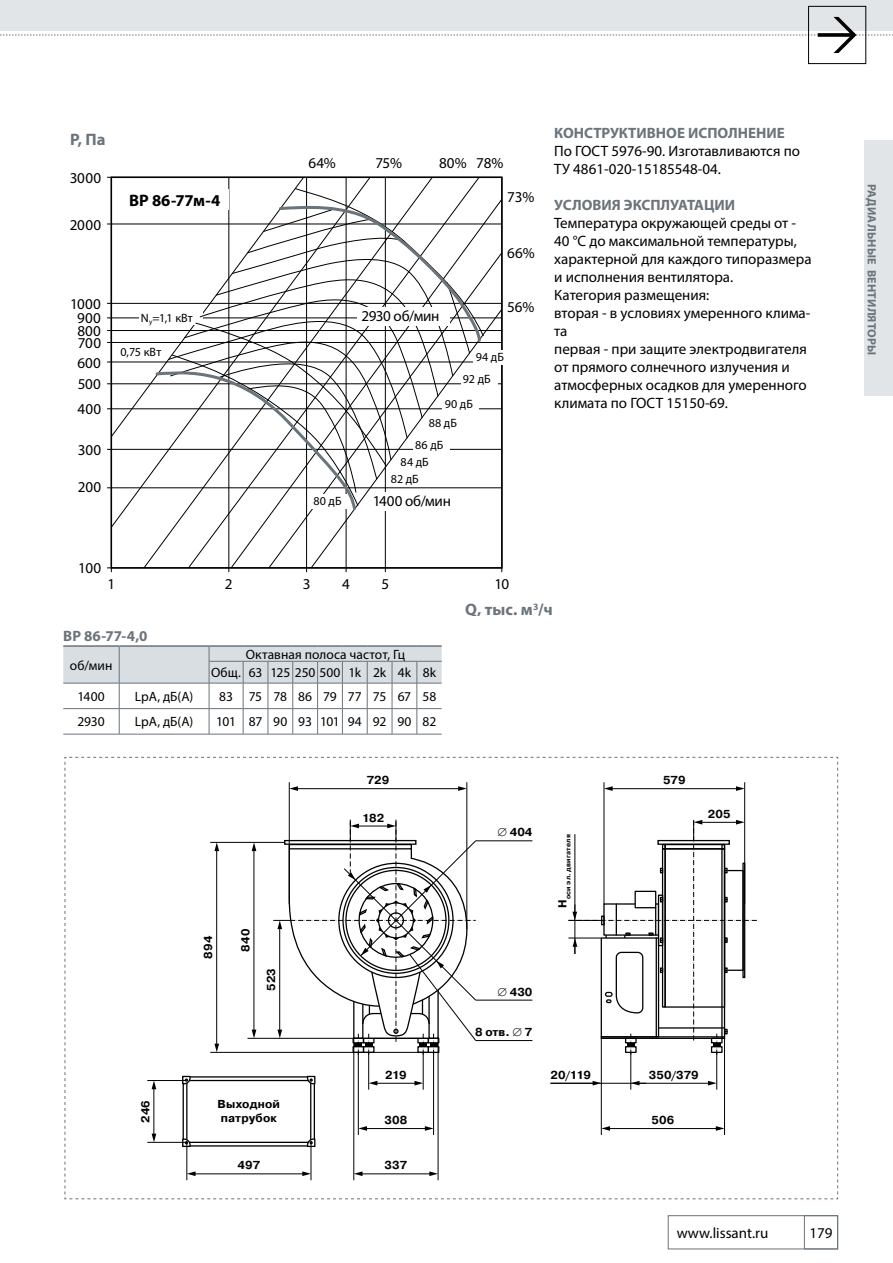
<style>
.page{position:relative;width:893px;height:1263px;background:#fff}
.page>*{position:absolute;margin:0;border:0;box-sizing:border-box;transform-origin:0 0}
.t1{font:700 16.65px "Myriad Pro";color:#6a747b}
.t2{font:700 16.65px "Myriad Pro";letter-spacing:-.005em;color:#000}
.t3{font:15.15px "Myriad Pro";letter-spacing:-.005em;color:#000}
.t4{font:15px/18px "Myriad Pro";color:#000}
.t5{font:700 15px "Myriad Pro";color:#6a747b}
.t6{font:13.5px/18.5px "Myriad Pro";color:#000;text-align:center}
.t7{font:12.15px "Myriad Pro";letter-spacing:.005em;color:#000}
.t8{font:700 12px "Myriad Pro";letter-spacing:.02em;color:#6a747b}
.t9{font:11.55px "Helios C";letter-spacing:.005em;color:#000}
.t10{font:700 11.55px/14px "Helios C";letter-spacing:.015em;color:#000}
.t11{font:700 6.75px "Helios C";letter-spacing:.03em;color:#000}
</style>
<div class="page">
<div style="left:668px;top:1215px;width:170px;height:34px;border:1px solid #6a747b"></div>
<div style="left:804px;top:1215px;width:34px;height:34px;border:1px solid #6a747b"></div>
<div style="left:0;top:0;width:893px;height:31px;background:#e1e5e8"></div>
<div style="left:808px;top:6px;width:58px;height:58px;border:1px solid #000"></div>
<svg style="left:0;top:17px;width:893px;height:36px"></svg>
<div style="left:864px;top:140px;width:29px;height:255px;background:#e1e5e8"></div>
<hr style="left:63px;top:645px;width:56px;height:2px;background:#6a747b">
<hr style="left:119px;top:645px;width:90px;height:2px;background:#6a747b">
<hr style="left:209px;top:645px;width:34px;height:2px;background:#6a747b">
<hr style="left:243px;top:645px;width:25px;height:2px;background:#6a747b">
<hr style="left:268px;top:645px;width:25px;height:2px;background:#6a747b">
<hr style="left:293px;top:645px;width:25px;height:2px;background:#6a747b">
<hr style="left:318px;top:645px;width:24px;height:2px;background:#6a747b">
<hr style="left:342px;top:645px;width:25px;height:2px;background:#6a747b">
<hr style="left:367px;top:645px;width:25px;height:2px;background:#6a747b">
<hr style="left:392px;top:645px;width:25px;height:2px;background:#6a747b">
<hr style="left:417px;top:645px;width:25px;height:2px;background:#6a747b">
<svg style="left:63px;top:646px;width:379px;height:89px"></svg>
<hr style="left:229px;top:177px;width:1px;height:395px;background:#000">
<hr style="left:111px;top:177px;width:1px;height:395px;background:#000">
<hr style="left:306px;top:177px;width:1px;height:395px;background:#000">
<hr style="left:346px;top:177px;width:1px;height:395px;background:#000">
<hr style="left:385px;top:177px;width:1px;height:395px;background:#000">
<hr style="left:502px;top:177px;width:1px;height:395px;background:#000">
<hr style="left:107px;top:568px;width:395px;height:1px;background:#000">
<hr style="left:107px;top:487px;width:395px;height:1px;background:#000">
<hr style="left:107px;top:449px;width:395px;height:1px;background:#000">
<hr style="left:107px;top:409px;width:395px;height:1px;background:#000">
<hr style="left:107px;top:383px;width:395px;height:1px;background:#000">
<hr style="left:107px;top:362px;width:395px;height:1px;background:#000">
<hr style="left:107px;top:342px;width:395px;height:1px;background:#000">
<hr style="left:107px;top:303px;width:395px;height:1px;background:#000">
<hr style="left:107px;top:224px;width:395px;height:1px;background:#000">
<hr style="left:107px;top:318px;width:395px;height:1px;background:#000">
<hr style="left:107px;top:330px;width:395px;height:1px;background:#000">
<hr style="left:107px;top:177px;width:395px;height:1px;background:#000">
<svg style="left:112px;top:178px;width:31px;height:350px"></svg>
<svg style="left:188px;top:178px;width:292px;height:390px"></svg>
<svg style="left:231px;top:199px;width:271px;height:369px"></svg>
<svg style="left:268px;top:252px;width:234px;height:316px"></svg>
<svg style="left:311px;top:309px;width:191px;height:259px"></svg>
<div style="left:461px;top:372px;width:36px;height:14px;background:#fff"></div>
<div style="left:474px;top:350px;width:36px;height:14px;background:#fff"></div>
<div style="left:139px;top:311px;width:64px;height:14px;background:#fff"></div>
<div style="left:120px;top:189px;width:109px;height:21px;background:#fff"></div>
<svg style="left:154px;top:188px;width:330px;height:324px"></svg>
<svg style="left:64px;top:756px;width:774px;height:443px"></svg>
<p class="t1" style="left:70px;top:128px;width:37px">Р, Па</p>
<p class="t3" style="left:70px;top:168px;width:33px">3000</p>
<p class="t3" style="left:70px;top:216px;width:33px">2000</p>
<p class="t2" style="left:129px;top:189px;width:93px">ВР 86-77м-4</p>
<p class="t3" style="left:70px;top:294px;width:32px">1000</p>
<p class="t3" style="left:77px;top:309px;width:25px">900</p>
<p class="t3" style="left:77px;top:321px;width:25px">800</p>
<p class="t3" style="left:78px;top:334px;width:25px">700</p>
<p class="t3" style="left:77px;top:354px;width:25px">600</p>
<p class="t3" style="left:78px;top:375px;width:25px">500</p>
<p class="t3" style="left:77px;top:400px;width:25px">400</p>
<p class="t3" style="left:78px;top:441px;width:25px">300</p>
<p class="t3" style="left:78px;top:478px;width:25px">200</p>
<p class="t7" style="left:141px;top:310px;width:54px">N<sub>y</sub>=1,1 кВт</p>
<p class="t7" style="left:120px;top:345px;width:42px">0,75 кВт</p>
<p class="t3" style="left:78px;top:558px;width:24px">100</p>
<p class="t3" style="left:308px;top:154px;width:29px">64%</p>
<p class="t3" style="left:375px;top:154px;width:28px">75%</p>
<p class="t3" style="left:439px;top:154px;width:66px">80% 78%</p>
<p class="t3" style="left:507px;top:188px;width:29px">73%</p>
<p class="t3" style="left:361px;top:307px;width:80px">2930 об/мин</p>
<p class="t3" style="left:507px;top:243px;width:29px">66%</p>
<p class="t3" style="left:507px;top:297px;width:29px">56%</p>
<p class="t7" style="left:476px;top:349px;width:30px">94 дБ</p>
<p class="t7" style="left:463px;top:371px;width:29px">92 дБ</p>
<p class="t7" style="left:445px;top:396px;width:30px">90 дБ</p>
<p class="t7" style="left:429px;top:415px;width:30px">88 дБ</p>
<p class="t7" style="left:415px;top:437px;width:30px">86 дБ</p>
<p class="t7" style="left:401px;top:454px;width:30px">84 дБ</p>
<p class="t7" style="left:313px;top:494px;width:30px">80 дБ</p>
<p class="t7" style="left:391px;top:471px;width:29px">82 дБ</p>
<p class="t3" style="left:373px;top:492px;width:80px">1400 об/мин</p>
<p class="t5" style="left:554px;top:123px;width:232px">КОНСТРУКТИВНОЕ ИСПОЛНЕНИЕ</p>
<p class="t4" style="left:554px;top:141px;width:247px">По ГОСТ 5976-90. Изготавливаются по<br>ТУ 4861-020-15185548-04.</p>
<p class="t5" style="left:554px;top:195px;width:182px">УСЛОВИЯ ЭКСПЛУАТАЦИИ</p>
<p class="t4" style="left:554px;top:213px;width:259px">Температура окружающей среды от -<br>40 °С до максимальной температуры, характерной для каждого типоразмера и исполнения вентилятора.<br>Категория размещения:<br>вторая - в условиях умеренного клима&shy;та<br>первая - при защите электродвигателя от прямого солнечного излучения и атмосферных осадков для умеренного климата по ГОСТ 15150-69.</p>
<p class="t3" style="left:107px;top:575px;width:9px">1</p>
<p class="t3" style="left:225px;top:575px;width:9px">2</p>
<p class="t3" style="left:303px;top:575px;width:9px">3</p>
<p class="t3" style="left:342px;top:575px;width:9px">4</p>
<p class="t3" style="left:381px;top:575px;width:9px">5</p>
<p class="t3" style="left:494px;top:575px;width:16px">10</p>
<p class="t1" style="left:465px;top:598px;width:89px">Q, тыс. м<sup>3</sup>/ч</p>
<p class="t5" style="left:63px;top:626px;width:86px">ВР 86-77-4,0</p>
<p class="t6" style="left:70px;top:656px;width:44px">об/мин</p>
<p class="t6" style="left:211px;top:645px;width:226px">Октавная полоса частот, Гц<br>Общ. 63 125 250 500 1k 2k 4k 8k</p>
<p class="t6" style="left:77px;top:687px;width:29px">1400</p>
<p class="t6" style="left:135px;top:687px;width:60px">LpA, дБ(А)</p>
<p class="t6" style="left:219px;top:687px;width:219px">83 75 78 86 79 77 75 67 58</p>
<p class="t6" style="left:77px;top:712px;width:29px">2930</p>
<p class="t6" style="left:135px;top:712px;width:60px">LpA, дБ(А)</p>
<p class="t6" style="left:216px;top:712px;width:222px">101 87 90 93 101 94 92 90 82</p>
<p class="t9" style="left:139px;top:1123px;width:24px;rotate:-90deg">246</p>
<p class="t9" style="left:202px;top:959px;width:24px;rotate:-90deg">894</p>
<p class="t9" style="left:239px;top:952px;width:24px;rotate:-90deg">840</p>
<p class="t9" style="left:265px;top:990px;width:24px;rotate:-90deg">523</p>
<p class="t10" style="left:218px;top:1097px;width:64px">Выходной патрубок</p>
<p class="t9" style="left:367px;top:774px;width:24px">729</p>
<p class="t9" style="left:362px;top:811px;width:24px">182</p>
<p class="t9" style="left:497px;top:826px;width:36px">∅ 404</p>
<p class="t11" style="left:564px;top:908px;width:75px;rotate:-90deg"><sup>H</sup>оси эл. двигателя</p>
<p class="t9" style="left:663px;top:774px;width:24px">579</p>
<p class="t9" style="left:708px;top:807px;width:24px">205</p>
<p class="t9" style="left:497px;top:985px;width:36px">∅ 430</p>
<p class="t9" style="left:475px;top:1026px;width:59px">8 отв. ∅ 7</p>
<p class="t9" style="left:385px;top:1068px;width:23px">219</p>
<p class="t9" style="left:550px;top:1068px;width:42px">20/119</p>
<p class="t9" style="left:649px;top:1068px;width:52px">350/379</p>
<p class="t9" style="left:384px;top:1114px;width:24px">308</p>
<p class="t9" style="left:651px;top:1114px;width:24px">506</p>
<p class="t9" style="left:238px;top:1159px;width:24px">497</p>
<p class="t9" style="left:385px;top:1159px;width:24px">337</p>
<p class="t4" style="left:677px;top:1224px;width:93px">www.lissant.ru</p>
<p class="t4" style="left:809px;top:1224px;width:25px">179</p>
<p class="t8" style="left:880px;top:184px;width:174px;rotate:90deg">РАДИАЛЬНЫЕ ВЕНТИЛЯТОРЫ</p>
</div>
